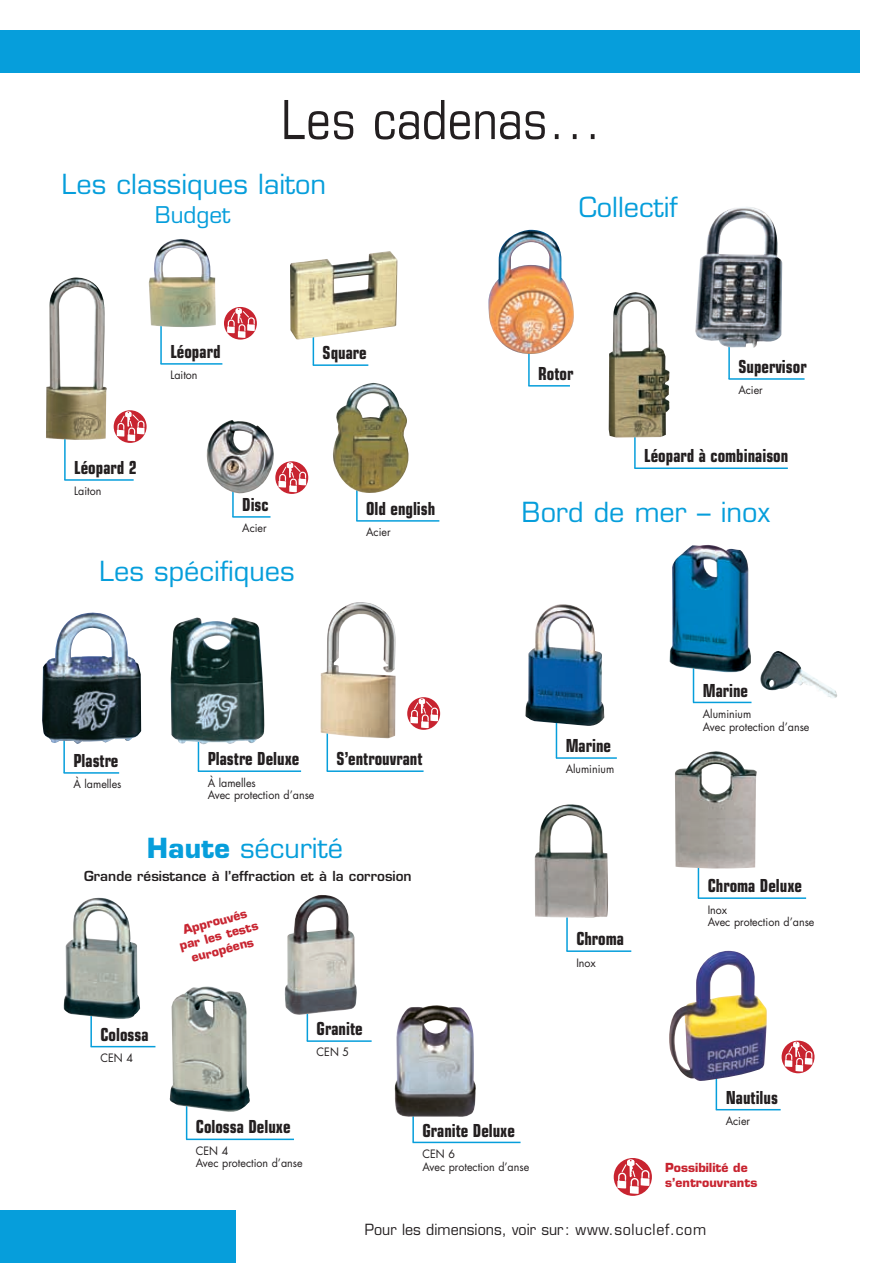
<style>
.page{position:relative;width:893px;height:1263px;background:#fff}
.page>*{position:absolute;margin:0;border:0;box-sizing:border-box;transform-origin:0 0}
.t1{font:condensed 54px "Eurostile";color:#231f20}
.t2{font:27px "Eurostile";color:#069edb}
.t3{font:22.5px "Eurostile";color:#069edb}
.t4{font:700 condensed 18px "Eurostile";color:#231f20;scale:.9 1}
.t5{font:15px "Eurostile";color:#231f20;scale:.95 1}
.t6{font:600 13.5px "Eurostile";color:#231f20}
.t7{font:700 12.15px/14.5px "Eurostile";color:#c82430}
.t8{font:11.25px/12.8px "Futura";color:#231f20;scale:.95 1}
.s1{font-weight:700}
</style>
<div class="page">
<div style="left:0;top:1210px;width:235px;height:53px;background:#069edb"></div>
<div style="left:0;top:30px;width:860px;height:42px;background:#069edb"></div>
<hr style="left:160px;top:311px;width:2px;height:53px;background:#069edb">
<hr style="left:160px;top:363px;width:62px;height:2px;background:#069edb">
<hr style="left:312px;top:313px;width:2px;height:52px;background:#069edb">
<hr style="left:313px;top:364px;width:55px;height:2px;background:#069edb">
<img style="left:290px;top:251px;width:108px;height:96px">
<img style="left:148px;top:239px;width:68px;height:90px">
<hr style="left:232px;top:464px;width:2px;height:53px;background:#069edb">
<hr style="left:232px;top:516px;width:38px;height:2px;background:#069edb">
<img style="left:206px;top:420px;width:72px;height:76px">
<hr style="left:64px;top:427px;width:2px;height:53px;background:#069edb">
<hr style="left:64px;top:479px;width:70px;height:2px;background:#069edb">
<img style="left:46px;top:277px;width:61px;height:166px">
<hr style="left:356px;top:468px;width:1px;height:53px;background:#069edb">
<hr style="left:356px;top:520px;width:83px;height:2px;background:#069edb">
<img style="left:333px;top:382px;width:76px;height:113px">
<hr style="left:63px;top:720px;width:2px;height:53px;background:#069edb">
<hr style="left:64px;top:772px;width:55px;height:2px;background:#069edb">
<img style="left:42px;top:612px;width:100px;height:134px">
<hr style="left:198px;top:719px;width:1px;height:52px;background:#069edb">
<hr style="left:198px;top:770px;width:103px;height:2px;background:#069edb">
<img style="left:171px;top:617px;width:94px;height:130px">
<hr style="left:326px;top:719px;width:2px;height:52px;background:#069edb">
<hr style="left:327px;top:770px;width:96px;height:2px;background:#069edb">
<hr style="left:528px;top:333px;width:1px;height:53px;background:#069edb">
<hr style="left:528px;top:385px;width:42px;height:2px;background:#069edb">
<img style="left:488px;top:230px;width:86px;height:124px">
<hr style="left:728px;top:326px;width:1px;height:53px;background:#069edb">
<hr style="left:728px;top:378px;width:76px;height:2px;background:#069edb">
<img style="left:695px;top:207px;width:87px;height:141px">
<hr style="left:634px;top:416px;width:1px;height:52px;background:#069edb">
<hr style="left:634px;top:468px;width:153px;height:1px;background:#069edb">
<img style="left:608px;top:292px;width:62px;height:148px">
<hr style="left:566px;top:899px;width:1px;height:52px;background:#069edb">
<hr style="left:566px;top:950px;width:65px;height:2px;background:#069edb">
<img style="left:534px;top:804px;width:75px;height:116px">
<hr style="left:715px;top:1057px;width:2px;height:53px;background:#069edb">
<hr style="left:715px;top:1109px;width:65px;height:1px;background:#069edb">
<img style="left:669px;top:951px;width:97px;height:130px">
<hr style="left:697px;top:846px;width:2px;height:52px;background:#069edb">
<hr style="left:698px;top:897px;width:108px;height:2px;background:#069edb">
<img style="left:675px;top:751px;width:82px;height:120px">
<hr style="left:186px;top:1087px;width:1px;height:52px;background:#069edb">
<hr style="left:186px;top:1139px;width:108px;height:1px;background:#069edb">
<img style="left:169px;top:986px;width:81px;height:128px">
<hr style="left:90px;top:994px;width:2px;height:53px;background:#069edb">
<hr style="left:91px;top:1046px;width:64px;height:1px;background:#069edb">
<img style="left:63px;top:897px;width:78px;height:124px">
<hr style="left:412px;top:1090px;width:2px;height:52px;background:#069edb">
<hr style="left:412px;top:1142px;width:108px;height:1px;background:#069edb">
<img style="left:394px;top:1005px;width:82px;height:114px">
<hr style="left:306px;top:989px;width:2px;height:52px;background:#069edb">
<hr style="left:307px;top:1040px;width:64px;height:2px;background:#069edb">
<img style="left:352px;top:933px;width:5px;height:76px">
<hr style="left:555px;top:705px;width:2px;height:53px;background:#069edb">
<hr style="left:556px;top:757px;width:61px;height:2px;background:#069edb">
<img style="left:525px;top:604px;width:79px;height:122px">
<img style="left:669px;top:545px;width:168px;height:158px">
<img style="left:320px;top:602px;width:75px;height:136px">
<svg style="left:224px;top:307px;width:33px;height:33px"></svg>
<svg style="left:227px;top:308px;width:28px;height:30px"></svg>
<svg style="left:114px;top:410px;width:33px;height:33px"></svg>
<svg style="left:117px;top:411px;width:27px;height:30px"></svg>
<svg style="left:407px;top:697px;width:33px;height:33px"></svg>
<svg style="left:410px;top:698px;width:28px;height:30px"></svg>
<svg style="left:781px;top:1041px;width:33px;height:32px"></svg>
<svg style="left:784px;top:1042px;width:28px;height:30px"></svg>
<svg style="left:275px;top:461px;width:33px;height:33px"></svg>
<svg style="left:278px;top:462px;width:28px;height:30px"></svg>
<svg style="left:613px;top:1158px;width:39px;height:38px"></svg>
<svg style="left:617px;top:1159px;width:32px;height:35px"></svg>
<h1 class="t1" style="left:281px;top:100px;width:322px">Les cadenas…</h1>
<h2 class="t2" style="left:61px;top:174px;width:266px">Les classiques laiton</h2>
<h3 class="t3" style="left:155px;top:206px;width:77px">Budget</h3>
<h3 class="t4" style="left:170px;top:345px;width:57px">Léopard</h3>
<p class="t8" style="left:170px;top:370px;width:30px">Laiton</p>
<h3 class="t4" style="left:322px;top:346px;width:51px">Square</h3>
<h3 class="t4" style="left:74px;top:461px;width:71px">Léopard 2</h3>
<p class="t8" style="left:74px;top:486px;width:30px">Laiton</p>
<h3 class="t4" style="left:242px;top:498px;width:31px">Disc</h3>
<p class="t8" style="left:242px;top:523px;width:27px">Acier</p>
<h2 class="t2" style="left:99px;top:561px;width:197px">Les spécifiques</h2>
<h3 class="t4" style="left:366px;top:502px;width:78px">Old english</h3>
<p class="t8" style="left:366px;top:527px;width:27px">Acier</p>
<h3 class="t4" style="left:73px;top:754px;width:52px">Plastre</h3>
<p class="t8" style="left:73px;top:779px;width:52px">À lamelles</p>
<h3 class="t4" style="left:208px;top:752px;width:103px">Plastre Deluxe</h3>
<p class="t8" style="left:208px;top:777px;width:114px">À lamelles<br>Avec protection d’anse</p>
<h3 class="t4" style="left:336px;top:752px;width:97px">S’entrouvrant</h3>
<h2 class="t2" style="left:147px;top:838px;width:197px"><span class="s1">Haute</span> sécurité</h2>
<p class="t6" style="left:84px;top:871px;width:329px">Grande résistance à l’effraction et à la corrosion</p>
<p class="t7" style="left:174px;top:926px;width:82px;text-align:center;rotate:-15deg">Approuvés par les tests européens</p>
<h3 class="t4" style="left:100px;top:1028px;width:55px">Colossa</h3>
<p class="t8" style="left:100px;top:1052px;width:36px">CEN 4</p>
<h3 class="t4" style="left:316px;top:1022px;width:53px">Granite</h3>
<p class="t8" style="left:316px;top:1047px;width:36px">CEN 5</p>
<h2 class="t2" style="left:579px;top:197px;width:100px">Collectif</h2>
<h3 class="t4" style="left:538px;top:367px;width:41px">Rotor</h3>
<h3 class="t4" style="left:738px;top:360px;width:77px">Supervisor</h3>
<p class="t8" style="left:738px;top:385px;width:27px">Acier</p>
<h3 class="t4" style="left:644px;top:449px;width:162px">Léopard à combinaison</h3>
<h2 class="t2" style="left:522px;top:502px;width:249px">Bord de mer – inox</h2>
<h3 class="t4" style="left:565px;top:739px;width:52px">Marine</h3>
<p class="t8" style="left:565px;top:764px;width:53px">Aluminium</p>
<h3 class="t4" style="left:576px;top:932px;width:55px">Chroma</h3>
<p class="t8" style="left:576px;top:957px;width:22px">Inox</p>
<h3 class="t4" style="left:702px;top:683px;width:52px">Marine</h3>
<p class="t8" style="left:702px;top:708px;width:114px">Aluminium<br>Avec protection d’anse</p>
<h3 class="t4" style="left:707px;top:879px;width:106px">Chroma Deluxe</h3>
<p class="t8" style="left:707px;top:904px;width:114px">Inox<br>Avec protection d’anse</p>
<h3 class="t4" style="left:196px;top:1120px;width:107px">Colossa Deluxe</h3>
<p class="t8" style="left:196px;top:1145px;width:114px">CEN 4<br>Avec protection d’anse</p>
<h3 class="t4" style="left:422px;top:1123px;width:104px">Granite Deluxe</h3>
<p class="t8" style="left:422px;top:1148px;width:114px">CEN 6<br>Avec protection d’anse</p>
<h3 class="t4" style="left:725px;top:1091px;width:60px">Nautilus</h3>
<p class="t8" style="left:725px;top:1116px;width:27px">Acier</p>
<p class="t7" style="left:665px;top:1162px;width:94px">Possibilité de s’entrouvrants</p>
<h3 class="t5" style="left:365px;top:1224px;width:361px">Pour les dimensions, voir sur : www.soluclef.com</h3>
</div>
